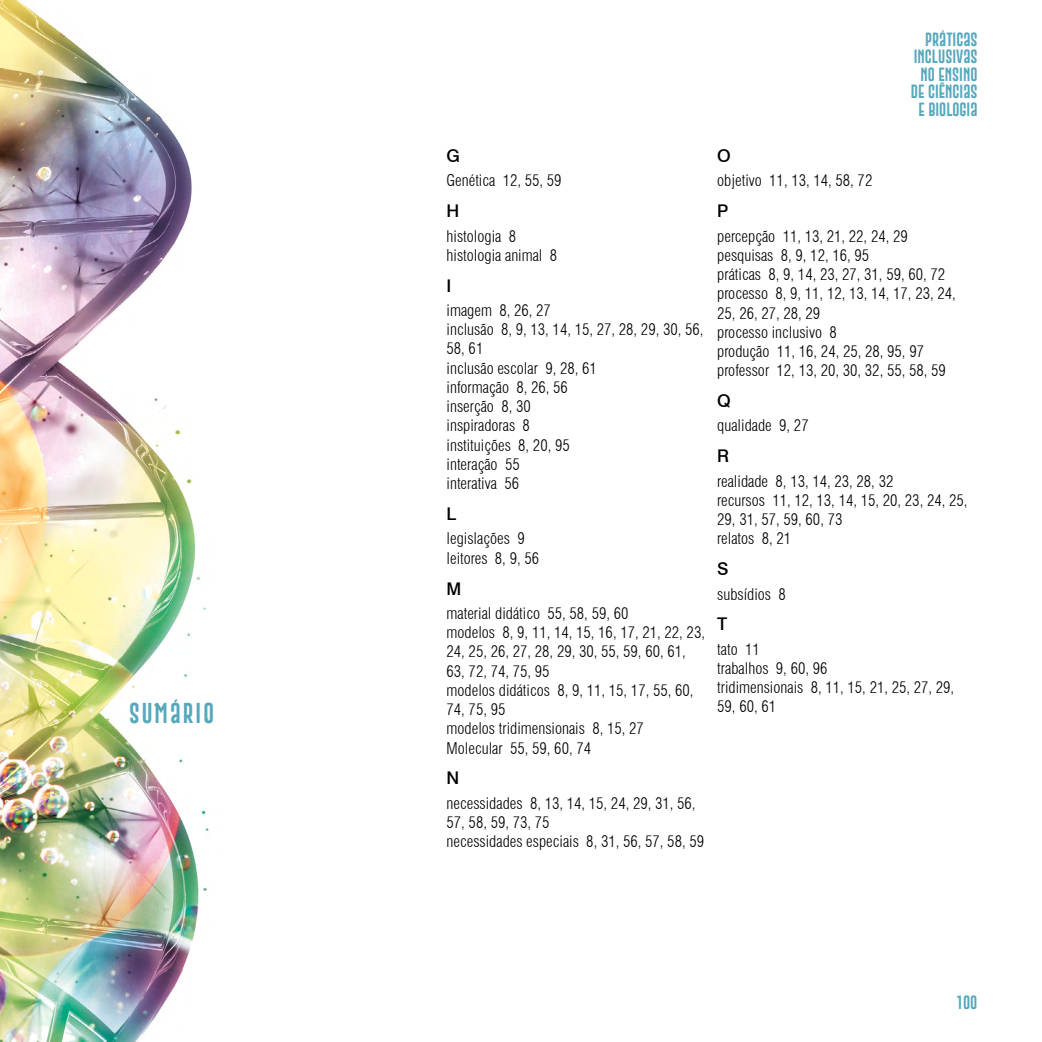
<style>
.page{position:relative;width:1042px;height:1042px;background:#fff}
.page>*{position:absolute;margin:0;border:0;box-sizing:border-box;transform-origin:0 0}
.t1{font:21px "Gobold Extra 2";letter-spacing:.1em;color:#56a8bc}
.t2{font:500 17.5px "Swiss 721 BT";color:#000}
.t3{font:300 condensed 15.75px/19.2px "Swiss 721 BT";color:#000}
.t4{font:14px/17.5px "Gobold Extra 2";color:#56a8bc;text-align:right}
</style>
<div class="page">
<img style="left:0;top:0;width:209px;height:1041px">
<h1 class="t1" style="left:129px;top:700px;width:86px">SUMÁRIO</h1>
<p class="t2" style="left:446px;top:145px;width:15px">G</p>
<p class="t3" style="left:446px;top:171px;width:117px">Genética 12, 55, 59</p>
<p class="t2" style="left:446px;top:200px;width:14px">H</p>
<p class="t3" style="left:446px;top:226px;width:112px">histologia 8 histologia animal 8</p>
<p class="t2" style="left:446px;top:275px;width:6px">I</p>
<p class="t3" style="left:446px;top:300px;width:258px">imagem 8, 26, 27<br>inclusão 8, 9, 13, 14, 15, 27, 28, 29, 30, 56,<br>58, 61<br>inclusão escolar 9, 28, 61<br>informação 8, 26, 56<br>inserção 8, 30<br>inspiradoras 8<br>instituições 8, 20, 95<br>interação 55<br>interativa 56</p>
<p class="t2" style="left:446px;top:503px;width:11px">L</p>
<p class="t3" style="left:446px;top:529px;width:94px">legislações 9 leitores 8, 9, 56</p>
<p class="t2" style="left:446px;top:578px;width:16px">M</p>
<p class="t3" style="left:446px;top:603px;width:260px">material didático 55, 58, 59, 60<br>modelos 8, 9, 11, 14, 15, 16, 17, 21, 22, 23,<br>24, 25, 26, 27, 28, 29, 30, 55, 59, 60, 61,<br>63, 72, 74, 75, 95<br>modelos didáticos 8, 9, 11, 15, 17, 55, 60,<br>74, 75, 95<br>modelos tridimensionais 8, 15, 27<br>Molecular 55, 59, 60, 74</p>
<p class="t2" style="left:446px;top:767px;width:14px">N</p>
<p class="t3" style="left:446px;top:793px;width:259px">necessidades 8, 13, 14, 15, 24, 29, 31, 56,<br>57, 58, 59, 73, 75<br>necessidades especiais 8, 31, 56, 57, 58, 59</p>
<p class="t4" style="left:911px;top:31px;width:68px">PRÁTICAS<br>INCLUSIVAS<br>NO ENSINO<br>DE CIÊNCIAS<br>E BIOLOGIA</p>
<p class="t2" style="left:717px;top:145px;width:15px">O</p>
<p class="t3" style="left:717px;top:171px;width:157px">objetivo 11, 13, 14, 58, 72</p>
<p class="t2" style="left:717px;top:200px;width:13px">P</p>
<p class="t3" style="left:717px;top:226px;width:240px">percepção 11, 13, 21, 22, 24, 29 pesquisas 8, 9, 12, 16, 95<br>práticas 8, 9, 14, 23, 27, 31, 59, 60, 72 processo 8, 9, 11, 12, 13, 14, 17, 23, 24,<br>25, 26, 27, 28, 29<br>processo inclusivo 8<br>produção 11, 16, 24, 25, 28, 95, 97 professor 12, 13, 20, 30, 32, 55, 58, 59</p>
<p class="t2" style="left:717px;top:390px;width:15px">Q</p>
<p class="t3" style="left:717px;top:416px;width:93px">qualidade 9, 27</p>
<p class="t2" style="left:717px;top:445px;width:14px">R</p>
<p class="t3" style="left:717px;top:471px;width:252px">realidade 8, 13, 14, 23, 28, 32<br>recursos 11, 12, 13, 14, 15, 20, 23, 24, 25,<br>29, 31, 57, 59, 60, 73<br>relatos 8, 21</p>
<p class="t2" style="left:717px;top:558px;width:13px">S</p>
<p class="t3" style="left:717px;top:584px;width:70px">subsídios 8</p>
<p class="t2" style="left:717px;top:613px;width:12px">T</p>
<p class="t3" style="left:717px;top:639px;width:238px">tato 11<br>trabalhos 9, 60, 96<br>tridimensionais 8, 11, 15, 21, 25, 27, 29,<br>59, 60, 61</p>
<p class="t4" style="left:956px;top:993px;width:23px">100</p>
</div>
